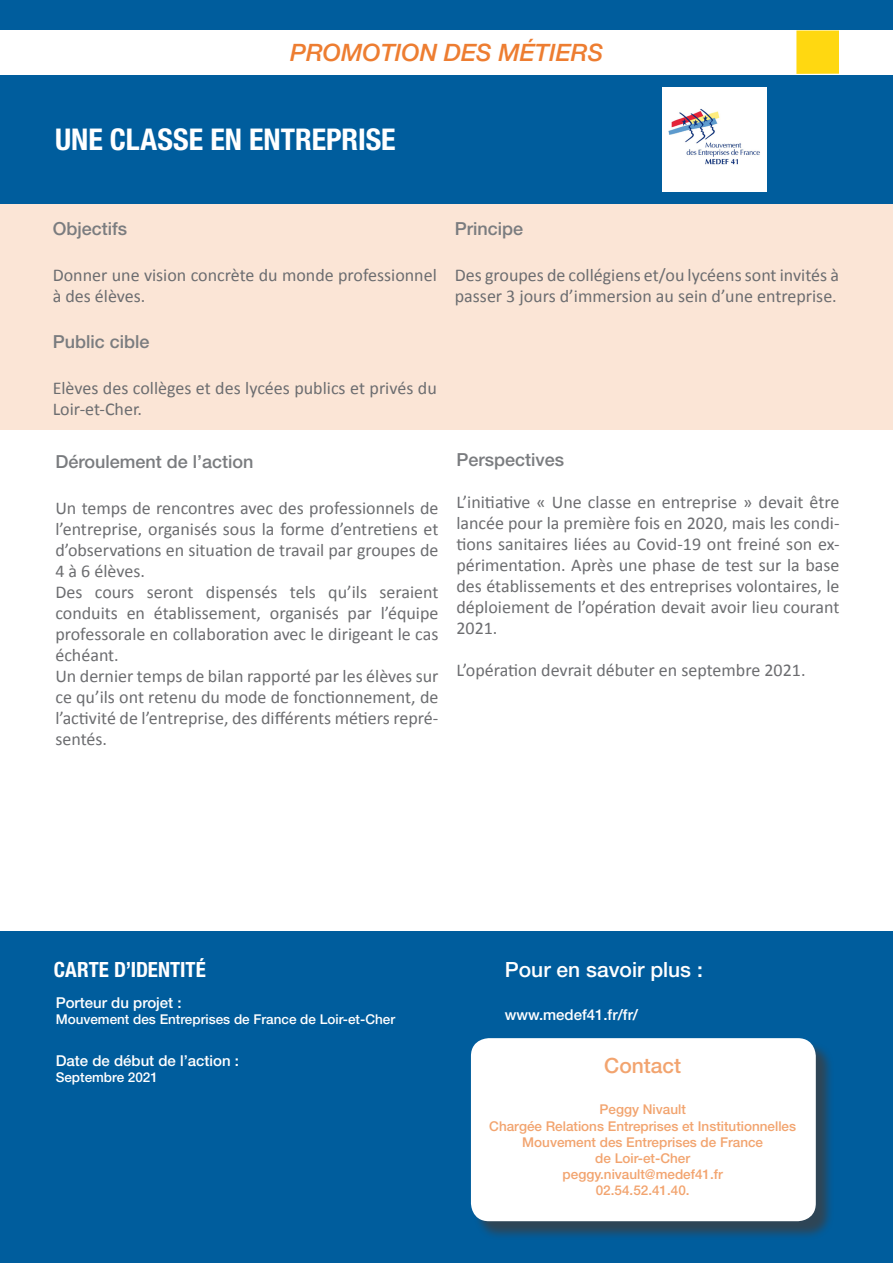
<style>
.page{position:relative;width:893px;height:1263px;background:#fff}
.page>*{position:absolute;margin:0;border:0;box-sizing:border-box;transform-origin:0 0}
.SOUS_TITRE{font:700 condensed 30px "Helvetica Neue LT Pro";letter-spacing:-.005em;color:#fff}
.t1{font:italic 500 24px "Helvetica Neue LT Pro";color:#ed7d31}
.t2{font:500 21px "Helvetica Neue LT Pro";color:#fff}
.SOUS_TITRE-2{font:700 condensed 21px "Helvetica Neue LT Pro";color:#fff}
.t3{font:500 21px "Helvetica Neue LT Pro";color:#f2a46f}
.t4{font:18px/21px "Calibri";color:#6c6d70;text-align:justify}
.t5{font:500 18px "Helvetica Neue LT Pro";color:#7a7c7f}
.t6{font:500 15px "Helvetica Neue LT Pro";color:#fff}
.t7{font:500 13.5px "Helvetica Neue LT Pro";color:#f2a46f}
.t8{font:500 13.5px "Helvetica Neue LT Pro";color:#fff}
</style>
<div class="page">
<div style="left:0;top:0;width:893px;height:210px;background:#005d9d"></div>
<div style="left:0;top:30px;width:893px;height:44px;background:#fff"></div>
<div style="left:796px;top:31px;width:43px;height:43px;background:#ffd811"></div>
<div style="left:1px;top:204px;width:892px;height:225px;background:#fbe5d6"></div>
<img style="left:662px;top:87px;width:104px;height:104px">
<div style="left:0;top:931px;width:893px;height:332px;background:#005d9d"></div>
<div style="left:473px;top:1040px;width:361px;height:200px;background:#3e3e3f;opacity:.75"></div>
<div style="left:471px;top:1038px;width:345px;height:183px;background:#fff;border-radius:18px"></div>
<p class="t1" style="left:290px;top:38px;width:315px">PROMOTION DES MÉTIERS</p>
<p class="SOUS_TITRE" style="left:55px;top:121px;width:342px">UNE CLASSE EN ENTREPRISE</p>
<p class="t5" style="left:53px;top:217px;width:76px">Objectifs</p>
<p class="t4" style="left:53px;top:264px;width:386px">Donner une vision concrète du monde professionnel à des élèves.</p>
<p class="t5" style="left:53px;top:331px;width:98px">Public cible</p>
<p class="t4" style="left:53px;top:378px;width:386px">Elèves des collèges et des lycées publics et privés du<br>Loir-et-Cher.</p>
<p class="t5" style="left:55px;top:451px;width:200px">Déroulement de l’action</p>
<p class="t4" style="left:55px;top:498px;width:385px">Un temps de rencontres avec des professionnels de l’entreprise, organisés sous la forme d’entretiens et d’observations en situation de travail par groupes de 4 à 6 élèves.</p>
<p class="t4" style="left:55px;top:582px;width:385px">Des cours seront dispensés tels qu’ils seraient conduits en établissement, organisés par l’équipe professorale en collaboration avec le dirigeant le cas échéant.</p>
<p class="t4" style="left:55px;top:666px;width:385px">Un dernier temps de bilan rapporté par les élèves sur ce qu’ils ont retenu du mode de fonctionnement, de l’activité de l’entreprise, des différents métiers repré&shy;sentés.</p>
<p class="t5" style="left:455px;top:217px;width:70px">Principe</p>
<p class="t4" style="left:455px;top:264px;width:386px">Des groupes de collégiens et/ou lycéens sont invités à passer 3 jours d’immersion au sein d’une entreprise.</p>
<p class="t5" style="left:456px;top:449px;width:109px">Perspectives</p>
<p class="t4" style="left:456px;top:492px;width:385px">L’initiative « Une classe en entreprise » devait être lancée pour la première fois en 2020, mais les condi&shy;tions sanitaires liées au Covid-19 ont freiné son ex&shy;périmentation. Après une phase de test sur la base des établissements et des entreprises volontaires, le déploiement de l’opération devait avoir lieu courant 2021.</p>
<p class="t4" style="left:456px;top:660px;width:351px">L’opération devrait débuter en septembre 2021.</p>
<p class="SOUS_TITRE-2" style="left:54px;top:956px;width:153px">CARTE D’IDENTITÉ</p>
<p class="t6" style="left:56px;top:993px;width:127px">Porteur du projet :</p>
<p class="t8" style="left:56px;top:1011px;width:341px">Mouvement des Entreprises de France de Loir-et-Cher</p>
<p class="t6" style="left:56px;top:1051px;width:185px">Date de début de l’action :</p>
<p class="t8" style="left:56px;top:1069px;width:104px">Septembre 2021</p>
<p class="t2" style="left:505px;top:956px;width:200px">Pour en savoir plus :</p>
<p class="t6" style="left:505px;top:1005px;width:135px">www.medef41.fr/fr/</p>
<p class="t3" style="left:604px;top:1053px;width:79px">Contact</p>
<p class="t7" style="left:600px;top:1101px;width:88px">Peggy Nivault</p>
<p class="t7" style="left:489px;top:1118px;width:308px">Chargée Relations Entreprises et Institutionnelles</p>
<p class="t7" style="left:522px;top:1134px;width:242px">Mouvement des Entreprises de France</p>
<p class="t7" style="left:595px;top:1150px;width:96px">de Loir-et-Cher</p>
<p class="t7" style="left:563px;top:1166px;width:162px">peggy.nivault@medef41.fr</p>
<p class="t7" style="left:596px;top:1182px;width:95px">02.54.52.41.40.</p>
</div>
